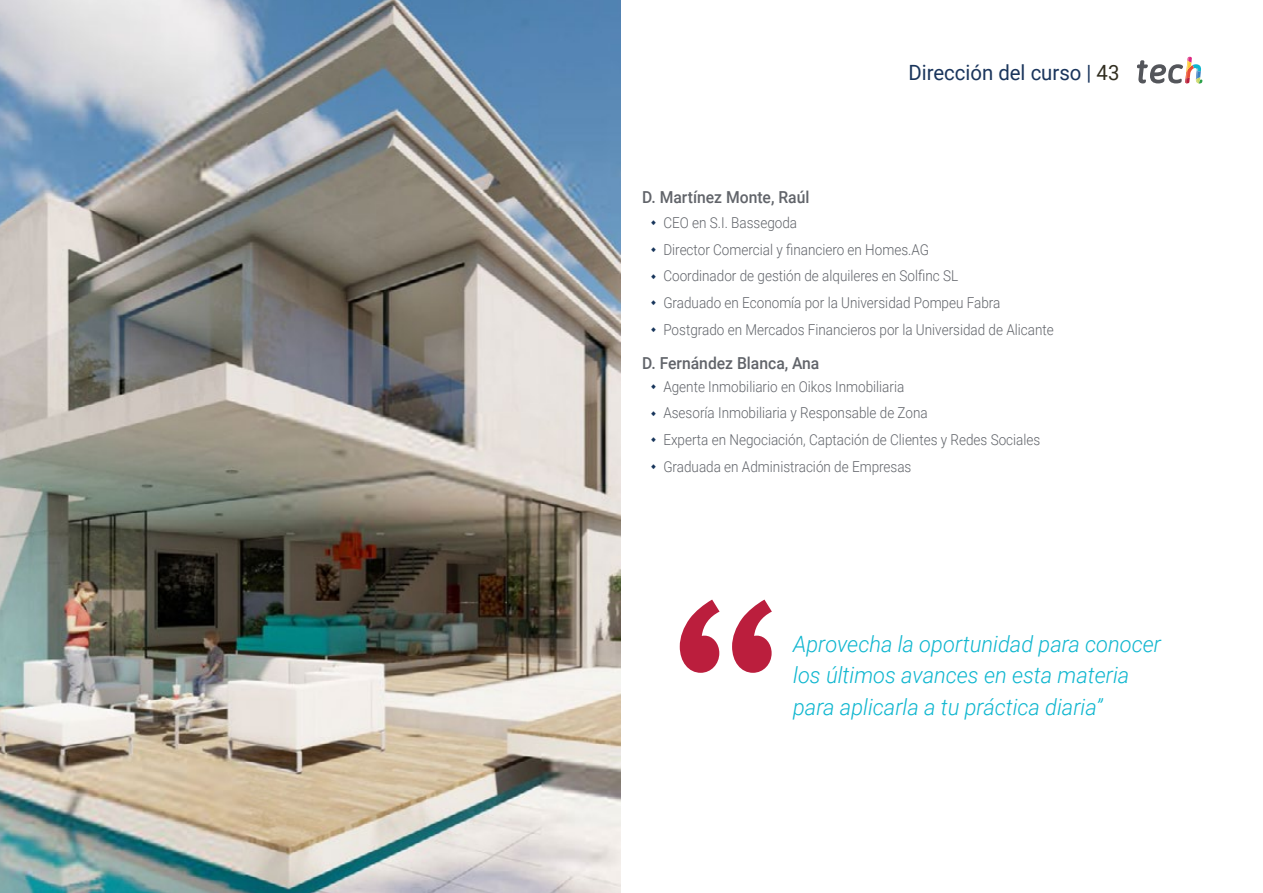
<style>
.page{position:relative;width:1263px;height:893px;background:#fff}
.page>*{position:absolute;margin:0;border:0;box-sizing:border-box;transform-origin:0 0}
.t1{font:italic 300 22.5px/31.5px "Roboto";color:#0fb6cf}
.t2{font:21px "Roboto";color:#1a355c}
.t3{font:500 16.5px "Roboto";color:#61646a;scale:.95 1}
.t4{font:300 15px/26.7px "Roboto";color:#61646a;scale:.9 1}
.s1{color:#312e20}
</style>
<div class="page">
<img style="left:0;top:0;width:621px;height:893px">
<svg style="left:1137px;top:57px;width:65px;height:27px"></svg>
<svg style="left:680px;top:600px;width:92px;height:73px"></svg>
<h2 class="t2" style="left:908px;top:57px;width:213px">Dirección del curso | <span class="s1">43</span></h2>
<p class="t3" style="left:642px;top:186px;width:178px">D. Martínez Monte, Raúl</p>
<p class="t4" style="left:663px;top:209px;width:435px">CEO en S.I. Bassegoda<br>Director Comercial y financiero en Homes.AG<br>Coordinador de gestión de alquileres en Solfinc SL<br>Graduado en Economía por la Universidad Pompeu Fabra Postgrado en Mercados Financieros por la Universidad de Alicante</p>
<p class="t3" style="left:642px;top:352px;width:188px">D. Fernández Blanca, Ana</p>
<p class="t4" style="left:663px;top:372px;width:420px">Agente Inmobiliario en Oikos Inmobiliaria<br>Asesoría Inmobiliaria y Responsable de Zona<br>Experta en Negociación, Captación de Clientes y Redes Sociales Graduada en Administración de Empresas</p>
<h1 class="t1" style="left:793px;top:627px;width:370px">Aprovecha la oportunidad para conocer los últimos avances en esta materia para aplicarla a tu práctica diaria”</h1>
</div>
